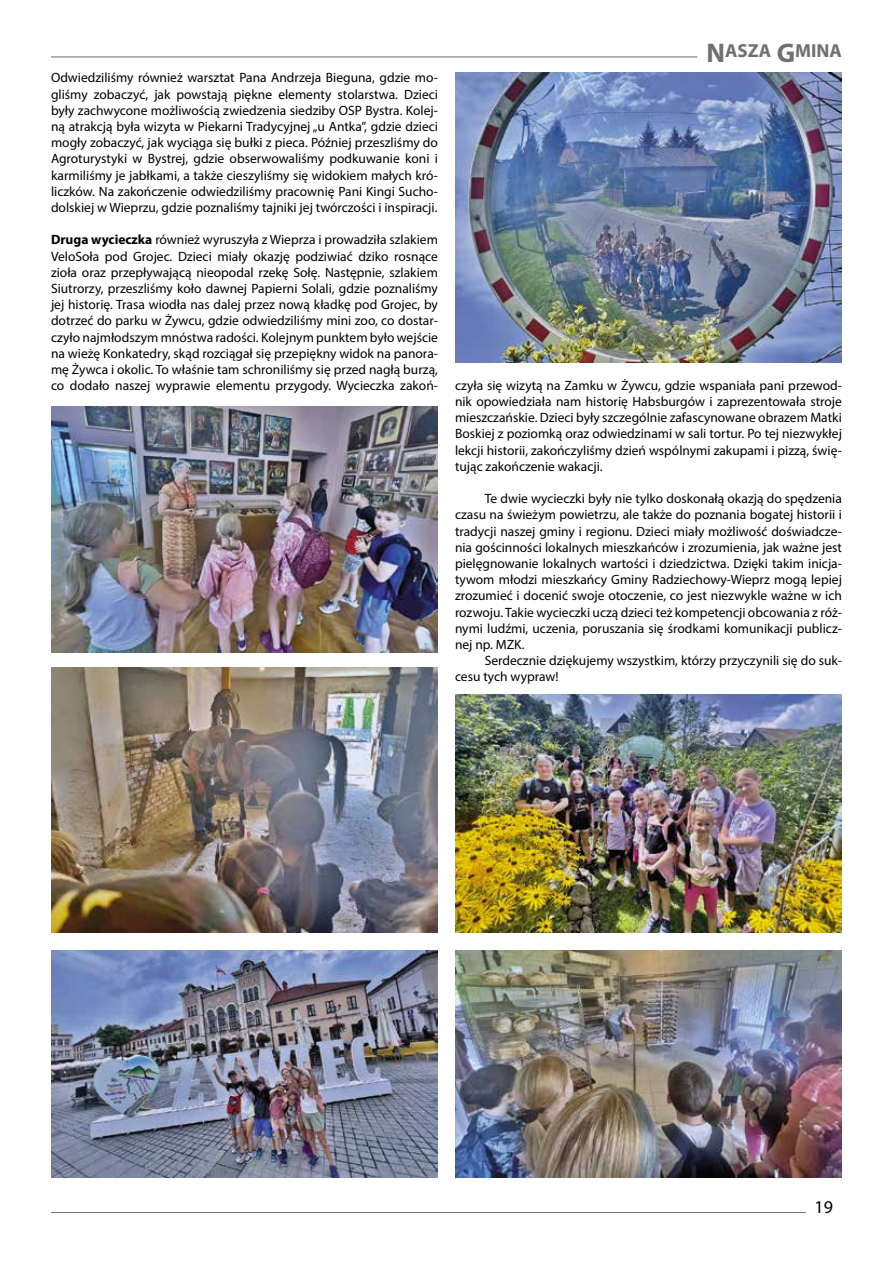
<style>
.page{position:relative;width:893px;height:1263px;background:#fff}
.page>*{position:absolute;margin:0;border:0;box-sizing:border-box;transform-origin:0 0}
.t1{font:700 18.9px "Myriad Pro";color:#707070}
.t2{font:18px "Myriad Pro";color:#000}
.t3{font:13.5px/16.2px "Myriad Pro";color:#000;text-align:justify}
.s1{font-weight:700}
.s2{font-size:27px}
</style>
<div class="page">
<hr style="left:51px;top:57px;width:646px;height:1px;background:#707070">
<hr style="left:51px;top:1212px;width:755px;height:1px;background:#707070">
<img style="left:51px;top:406px;width:387px;height:247px">
<img style="left:51px;top:950px;width:387px;height:228px">
<img style="left:455px;top:694px;width:387px;height:238px">
<img style="left:455px;top:72px;width:387px;height:290px">
<img style="left:455px;top:950px;width:387px;height:228px">
<img style="left:51px;top:668px;width:387px;height:264px">
<p class="t3" style="left:51px;top:70px;width:388px">Odwiedziliśmy również warsztat Pana Andrzeja Bieguna, gdzie mo&shy;gliśmy zobaczyć, jak powstają piękne elementy stolarstwa. Dzieci były zachwycone możliwością zwiedzenia siedziby OSP Bystra. Kolej&shy;ną atrakcją była wizyta w Piekarni Tradycyjnej „u Antka”, gdzie dzieci mogły zobaczyć, jak wyciąga się bułki z pieca. Później przeszliśmy do Agroturystyki w Bystrej, gdzie obserwowaliśmy podkuwanie koni i karmiliśmy je jabłkami, a także cieszyliśmy się widokiem małych kró&shy;liczków. Na zakończenie odwiedziliśmy pracownię Pani Kingi Sucho&shy;dolskiej w Wieprzu, gdzie poznaliśmy tajniki jej twórczości i inspiracji.</p>
<p class="t3" style="left:51px;top:232px;width:388px"><span class="s1">Druga wycieczka</span> również wyruszyła z Wieprza i prowadziła szlakiem VeloSoła pod Grojec. Dzieci miały okazję podziwiać dziko rosnące zioła oraz przepływającą nieopodal rzekę Sołę. Następnie, szlakiem Siutrorzy, przeszliśmy koło dawnej Papierni Solali, gdzie poznaliśmy jej historię. Trasa wiodła nas dalej przez nową kładkę pod Grojec, by dotrzeć do parku w Żywcu, gdzie odwiedziliśmy mini zoo, co dostar&shy;czyło najmłodszym mnóstwa radości. Kolejnym punktem było wejście na wieżę Konkatedry, skąd rozciągał się przepiękny widok na panora&shy;mę Żywca i okolic. To właśnie tam schroniliśmy się przed nagłą burzą, co dodało naszej wyprawie elementu przygody. Wycieczka zakoń-</p>
<h1 class="t1" style="left:706px;top:39px;width:137px"><span class="s2">N</span>ASZA <span class="s2">G</span>MINA</h1>
<p class="t3" style="left:455px;top:377px;width:388px">czyła się wizytą na Zamku w Żywcu, gdzie wspaniała pani przewod&shy;nik opowiedziała nam historię Habsburgów i zaprezentowała stroje mieszczańskie. Dzieci były szczególnie zafascynowane obrazem Matki Boskiej z poziomką oraz odwiedzinami w sali tortur. Po tej niezwykłej lekcji historii, zakończyliśmy dzień wspólnymi zakupami i pizzą, świę&shy;tując zakończenie wakacji.</p>
<p class="t3" style="left:455px;top:490px;width:388px;text-indent:30px">Te dwie wycieczki były nie tylko doskonałą okazją do spędzenia czasu na świeżym powietrzu, ale także do poznania bogatej historii i tradycji naszej gminy i regionu. Dzieci miały możliwość doświadcze&shy;nia gościnności lokalnych mieszkańców i zrozumienia, jak ważne jest pielęgnowanie lokalnych wartości i dziedzictwa. Dzięki takim inicja&shy;tywom młodzi mieszkańcy Gminy Radziechowy-Wieprz mogą lepiej zrozumieć i docenić swoje otoczenie, co jest niezwykle ważne w ich rozwoju. Takie wycieczki uczą dzieci też kompetencji obcowania z róż&shy;nymi ludźmi, uczenia, poruszania się środkami komunikacji publicz&shy;nej np. MZK.</p>
<p class="t3" style="left:455px;top:652px;width:388px;text-indent:30px">Serdecznie dziękujemy wszystkim, którzy przyczynili się do suk&shy;cesu tych wypraw!</p>
<h2 class="t2" style="left:815px;top:1196px;width:20px">19</h2>
</div>
